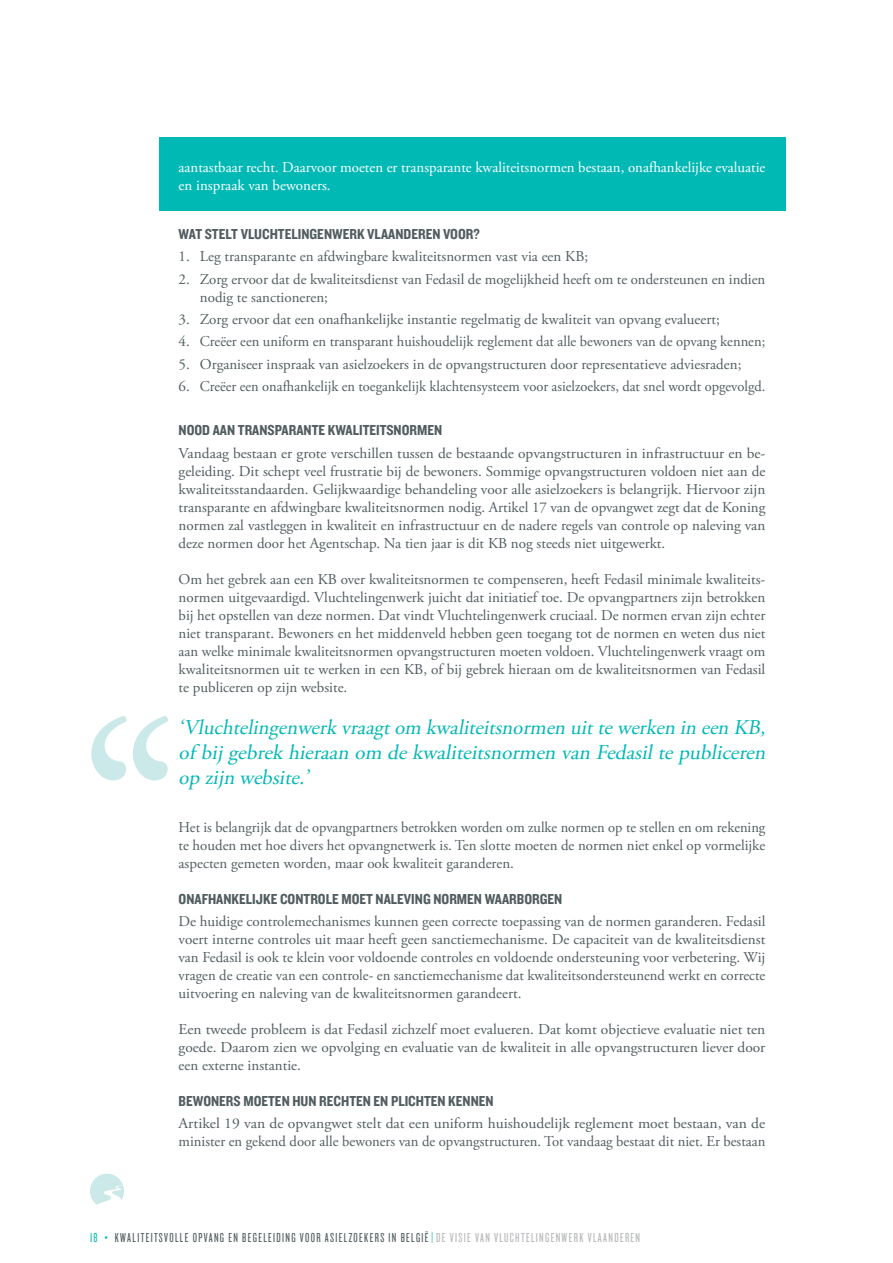
<style>
.page{position:relative;width:893px;height:1263px;background:#fff}
.page>*{position:absolute;margin:0;border:0;box-sizing:border-box;transform-origin:0 0}
.t1{font:italic 21px/25.2px "Adobe Garamond Pro";color:#00b8b4;text-align:justify}
.t2{font:15px/18px "Adobe Garamond Pro";color:#525d60;text-align:justify}
.t3{font:15px/18px "Adobe Garamond Pro";color:#525d60;text-align:justify;scale:.96 1}
.t4{font:15px/18px "Adobe Garamond Pro";color:#525d60;scale:1.04 1}
.t5{font:15px "Knockout HTF50 Welterweight";color:#525d60}
.t6{font:15px/18px "Adobe Garamond Pro";color:#fff}
.t7{font:13.5px "Knockout HTF27 Junior Bantamwt";letter-spacing:.1em;color:#525d60}
.s1{color:#00b8b4}
.s2{color:#b6b7b9}
</style>
<div class="page">
<svg style="left:90px;top:1174px;width:34px;height:31px"></svg>
<div style="left:159px;top:137px;width:626px;height:74px;background:#00b8b4"></div>
<svg style="left:91px;top:716px;width:77px;height:64px"></svg>
<p class="t6" style="left:179px;top:159px;width:588px">aantastbaar recht. Daarvoor moeten er transparante kwaliteitsnormen bestaan, onafhankelijke evaluatie en inspraak van bewoners.</p>
<p class="t5" style="left:179px;top:226px;width:303px">WAT STELT VLUCHTELINGENWERK VLAANDEREN VOOR?</p>
<p class="t2" style="left:179px;top:248px;width:411px">1. Leg transparante en afdwingbare kwaliteitsnormen vast via een KB;</p>
<p class="t2" style="left:200px;top:270px;width:567px;text-indent:-21px">2. Zorg ervoor dat de kwaliteitsdienst van Fedasil de mogelijkheid heeft om te ondersteunen en indien nodig te sanctioneren;</p>
<p class="t2" style="left:179px;top:311px;width:543px">3. Zorg ervoor dat een onafhankelijke instantie regelmatig de kwaliteit van opvang evalueert;</p>
<p class="t2" style="left:179px;top:333px;width:588px">4. Creëer een uniform en transparant huishoudelijk reglement dat alle bewoners van de opvang kennen;</p>
<p class="t2" style="left:179px;top:355px;width:564px">5. Organiseer inspraak van asielzoekers in de opvangstructuren door representatieve adviesraden;</p>
<p class="t2" style="left:179px;top:377px;width:588px">6. Creëer een onafhankelijk en toegankelijk klachtensysteem voor asielzoekers, dat snel wordt opgevolgd.</p>
<p class="t5" style="left:179px;top:422px;width:265px">NOOD AAN TRANSPARANTE KWALITEITSNORMEN</p>
<p class="t2" style="left:179px;top:444px;width:588px">Vandaag bestaan er grote verschillen tussen de bestaande opvangstructuren in infrastructuur en be&shy;geleiding. Dit schept veel frustratie bij de bewoners. Sommige opvangstructuren voldoen niet aan de kwaliteitsstandaarden. Gelijkwaardige behandeling voor alle asielzoekers is belangrijk. Hiervoor zijn transparante en afdwingbare kwaliteitsnormen nodig. Artikel 17 van de opvangwet zegt dat de Koning normen zal vastleggen in kwaliteit en infrastructuur en de nadere regels van controle op naleving van deze normen door het Agentschap. Na tien jaar is dit KB nog steeds niet uitgewerkt.</p>
<p class="t2" style="left:179px;top:570px;width:588px">Om het gebrek aan een KB over kwaliteitsnormen te compenseren, heeft Fedasil minimale kwaliteits&shy;normen uitgevaardigd. Vluchtelingenwerk juicht dat initiatief toe. De opvangpartners zijn betrokken bij het opstellen van deze normen. Dat vindt Vluchtelingenwerk cruciaal. De normen ervan zijn echter niet transparant. Bewoners en het middenveld hebben geen toegang tot de normen en weten dus niet aan welke minimale kwaliteitsnormen opvangstructuren moeten voldoen. Vluchtelingenwerk vraagt om kwaliteitsnormen uit te werken in een KB, of bij gebrek hieraan om de kwaliteitsnormen van Fedasil te publiceren op zijn website.</p>
<h1 class="t1" style="left:179px;top:715px;width:593px">‘Vluchtelingenwerk vraagtom kwaliteitsnormen uittewerken in een KB, of bij gebrek hieraan om dekwaliteitsnormen van Fedasiltepubliceren op zij n website.’</h1>
<p class="t3" style="left:179px;top:819px;width:613px">Het is belangrijk dat de opvangpartners betrokken worden om zulke normen op te stellen en om rekening te houden met hoe divers het opvangnetwerk is. Ten slotte moeten de normen niet enkel op vormelijke aspecten gemeten worden, maar ook kwaliteit garanderen.</p>
<p class="t5" style="left:179px;top:891px;width:385px">ONAFHANKELIJKE CONTROLE MOET NALEVING NORMEN WAARBORGEN</p>
<p class="t2" style="left:179px;top:913px;width:588px">De huidige controlemechanismes kunnen geen correcte toepassing van de normen garanderen. Fedasil voert interne controles uit maar heeft geen sanctiemechanisme. De capaciteit van de kwaliteitsdienst van Fedasil is ook te klein voor voldoende controles en voldoende ondersteuning voor verbetering. Wij vragen de creatie van een controle- en sanctiemechanisme dat kwaliteitsondersteunend werkt en correcte uitvoering en naleving van de kwaliteitsnormen garandeert.</p>
<p class="t2" style="left:179px;top:1021px;width:588px">Een tweede probleem is dat Fedasil zichzelf moet evalueren. Dat komt objectieve evaluatie niet ten goede. Daarom zien we opvolging en evaluatie van de kwaliteit in alle opvangstructuren liever door een externe instantie.</p>
<p class="t5" style="left:179px;top:1093px;width:317px">BEWONERS MOETEN HUN RECHTEN EN PLICHTEN KENNEN</p>
<p class="t4" style="left:179px;top:1115px;width:566px">Artikel 19 van de opvangwet stelt dat een uniform huishoudelijk reglement moet bestaan, van de minister en gekend door alle bewoners van de opvangstructuren. Tot vandaag bestaat dit niet. Er bestaan</p>
<p class="t7" style="left:90px;top:1231px;width:552px"><span class="s1">18 •</span> KWALITEITSVOLLE OPVANG EN BEGELEIDING VOOR ASIELZOEKERS IN BELGIË <span class="s1">|</span> <span class="s2">DE VISIE VAN VLUCHTELINGENWERK VLAANDEREN</span></p>
</div>
